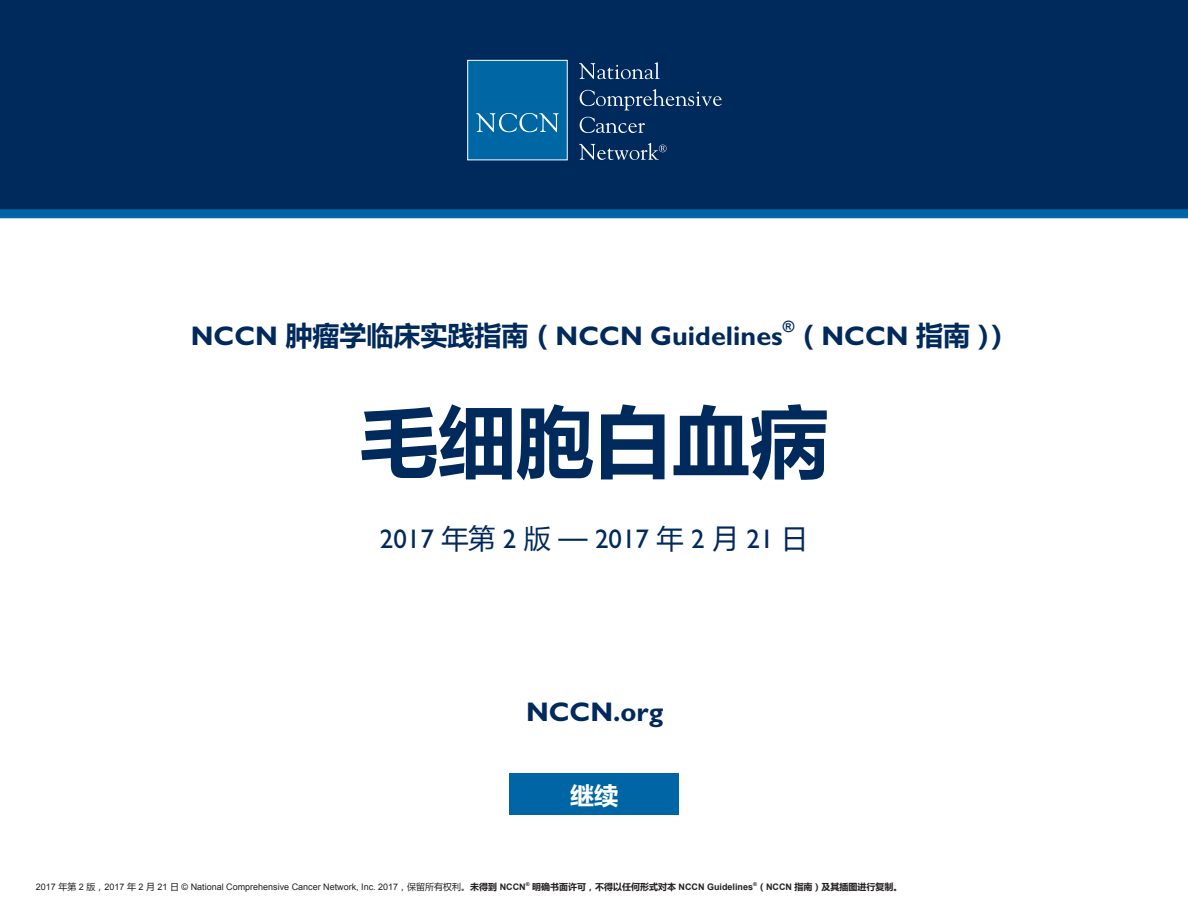
<style>
.page{position:relative;width:1188px;height:918px;background:#fff}
.page>*{position:absolute;margin:0;border:0;box-sizing:border-box;transform-origin:0 0}
.Footnote_Text{font:700 78px "Microsoft Ya Hei";color:#00295c}
.Footnote_Text-2{font:700 27px "Gill Sans";color:#00295c}
.Footnote_Text-3{font:27px "Gill Sans";color:#00295c}
.Footnote_Text-4{font:700 24px "Microsoft Ya Hei";color:#fff}
.Footnote_Text-5{font:700 15.75px "Gill Sans";color:#00295c}
.t1{font:9px "Arial";color:#231f20}
.t2{font:700 9px "Microsoft Ya Hei";color:#231f20}
.t3{font:700 5.25px "Arial";color:#231f20}
.s1{font-family:"Microsoft Ya Hei"}
.s2{font-family:"Microsoft Ya Hei";font-weight:700}
.s3{font-weight:700}
.s4{font-family:"Arial"}
</style>
<div class="page">
<div style="left:0;top:0;width:1188px;height:213px;background:#00295c"></div>
<div style="left:0;top:209px;width:1188px;height:9px;background:#0065a4"></div>
<div style="left:468px;top:60px;width:99px;height:100px;background:#0067a5"></div>
<div style="left:467px;top:60px;width:101px;height:100px;border:1px solid #fff"></div>
<svg style="left:476px;top:113px;width:83px;height:19px"></svg>
<svg style="left:579px;top:62px;width:81px;height:17px"></svg>
<svg style="left:580px;top:89px;width:142px;height:21px"></svg>
<svg style="left:580px;top:117px;width:65px;height:16px"></svg>
<svg style="left:579px;top:143px;width:88px;height:17px"></svg>
<div style="left:510px;top:774px;width:169px;height:40px;background:#0065a4"></div>
<div style="left:510px;top:793px;width:169px;height:22px;background:#0065a4"></div>
<p class="Footnote_Text-5" style="left:783px;top:317px;width:13px">®</p>
<p class="Footnote_Text-2" style="left:191px;top:320px;width:821px">NCCN <span class="s1">肿瘤学临床实践指南（</span>NCCN Guidelines <span class="s1">（</span>NCCN <span class="s1">指南））</span></p>
<p class="Footnote_Text" style="left:360px;top:387px;width:469px">毛细胞白血病</p>
<p class="Footnote_Text-3" style="left:380px;top:523px;width:430px">2017 <span class="s1">年第</span> 2 <span class="s1">版 —</span> 2017 <span class="s1">年</span> 2 <span class="s1">月</span> 21 <span class="s1">日</span></p>
<p class="Footnote_Text-2" style="left:526px;top:696px;width:139px">NCCN.org</p>
<p class="Footnote_Text-4" style="left:570px;top:778px;width:49px">继续</p>
<p class="t1" style="left:36px;top:881px;width:491px">2017 <span class="s1">年第</span> 2 <span class="s1">版，</span>2017 <span class="s1">年</span> 2 <span class="s1">月</span> 21 <span class="s1">日</span> © National Comprehensive Cancer Network, Inc. 2017<span class="s1">，保留所有权利。</span><span class="s2">未得到</span> <span class="s3">NCCN</span></p>
<p class="t3" style="left:526px;top:881px;width:5px">®</p>
<p class="t2" style="left:532px;top:881px;width:372px">明确书面许可，不得以任何形式对本 <span class="s4">NCCN Guidelines</span> （<span class="s4">NCCN</span> 指南）及其插图进行复制。</p>
<p class="t3" style="left:753px;top:881px;width:5px">®</p>
</div>
